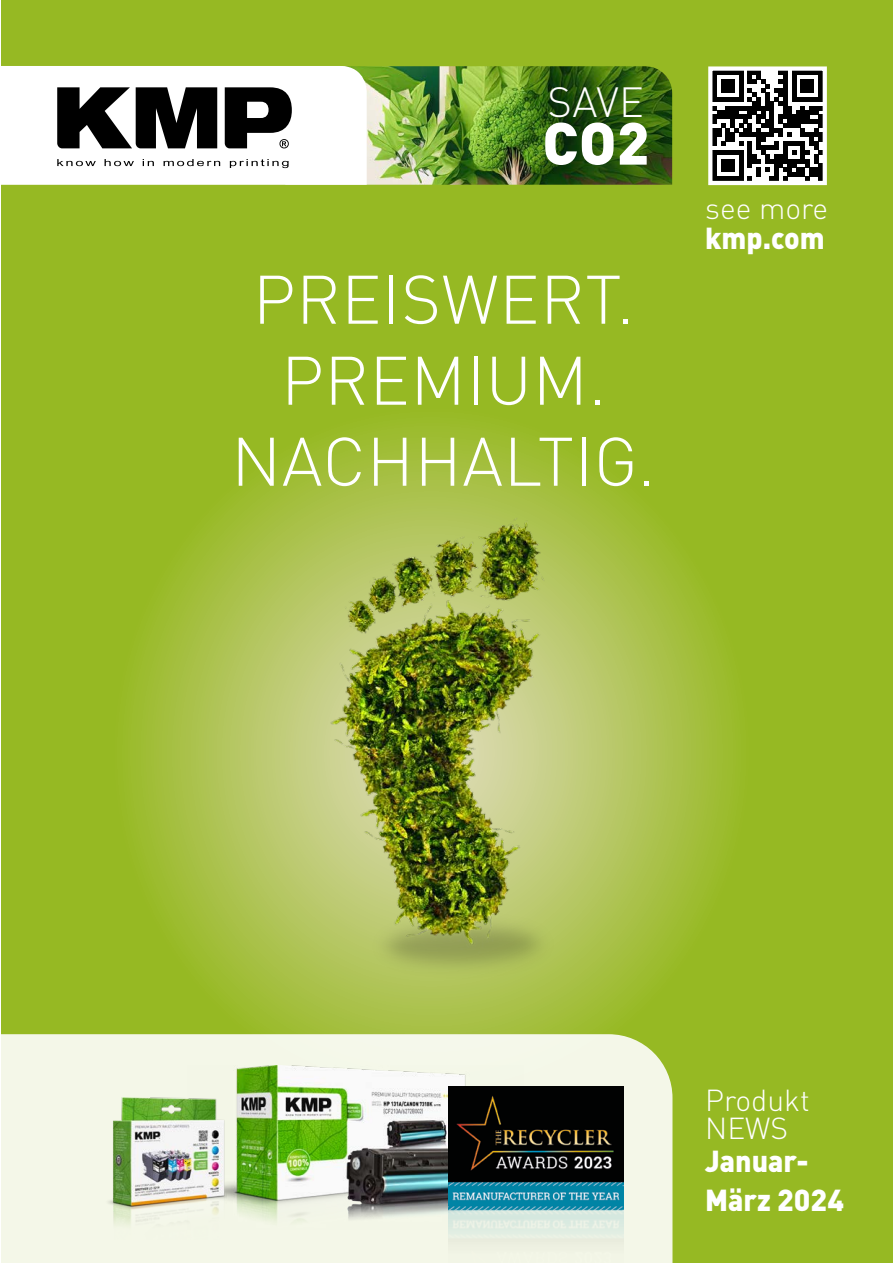
<style>
.page{position:relative;width:893px;height:1263px;background:#96b923}
.page>*{position:absolute;margin:0;border:0;box-sizing:border-box;transform-origin:0 0}
.t1{font:300 67.5px/81px "DIN Pro";letter-spacing:.01em;color:#fff;text-align:center}
.t2{font:900 58.65px "DIN Pro";color:#fff}
.t3{font:300 41.7px "DIN Pro";color:#fff}
.t4{font:900 30px/39px "DIN Pro";color:#fff;scale:.95 1}
.t5{font:300 30px/28.5px "DIN Pro";color:#fff}
</style>
<div class="page">
<img style="left:130px;top:426px;width:603px;height:837px">
<div style="left:1px;top:1034px;width:671px;height:229px;background:#f4f7e8"></div>
<img style="left:187px;top:1066px;width:336px;height:164px">
<img style="left:96px;top:1098px;width:130px;height:142px">
<img style="left:367px;top:66px;width:305px;height:119px">
<svg style="left:1px;top:66px;width:366px;height:119px;background:#c0c0bf"></svg>
<img style="left:449px;top:1086px;width:174px;height:177px">
<svg style="left:708px;top:66px;width:119px;height:120px;background:#7b7c7a"></svg>
<hr style="left:0;top:0;width:1px;height:1263px;background:#fff">
<p class="t3" style="left:547px;top:74px;width:98px">SAVE</p>
<p class="t2" style="left:542px;top:93px;width:108px">CO2</p>
<p class="t1" style="left:231px;top:256px;width:426px">PREISWERT.<br>PREMIUM.<br>NACHHALTIG.</p>
<p class="t5" style="left:705px;top:192px;width:124px">see more</p>
<p class="t4" style="left:705px;top:214px;width:127px">kmp.com</p>
<p class="t5" style="left:705px;top:1084px;width:106px">Produkt<br>NEWS</p>
<p class="t4" style="left:705px;top:1138px;width:148px">Januar-<br>März 2024</p>
</div>
